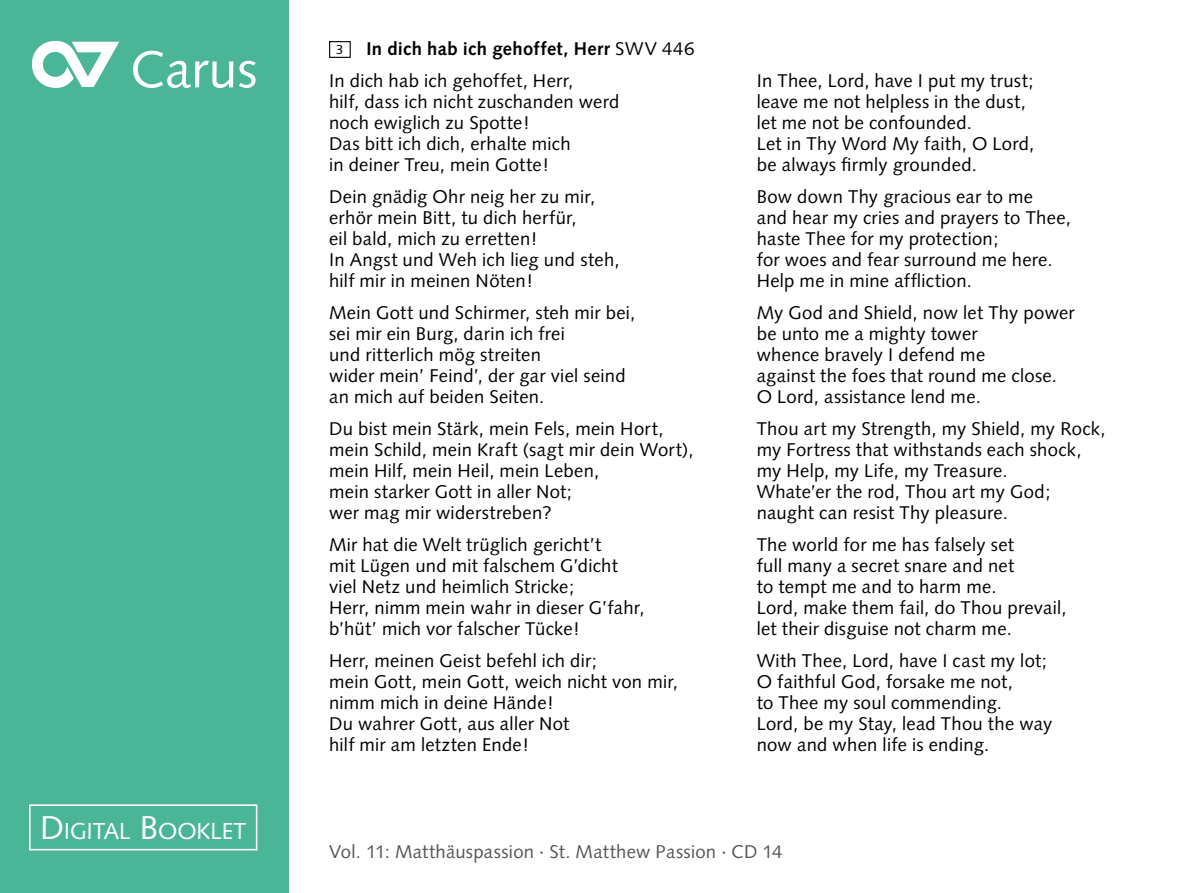
<style>
.page{position:relative;width:1188px;height:893px;background:#fff}
.page>*{position:absolute;margin:0;border:0;box-sizing:border-box;transform-origin:0 0}
.t1{font:51.9px "Syntax";color:#fff}
.t2{font:23.1px "Syntax LTCE";letter-spacing:-.01em;color:#fff}
.t3{font:18.45px/21.1px "Syntax";letter-spacing:.015em;color:#000}
.t4{font:18.45px "Syntax LTCE";letter-spacing:.015em;color:#565655}
.t5{font:700 18.45px "Syntax LTCE";letter-spacing:.02em;color:#000}
.t6{font:13.2px "Syntax";color:#000}
.s1{font-family:"Carus Logo"}
.s2{font-weight:400}
.s3{font-size:33px}
</style>
<div class="page">
<div style="left:0;top:0;width:288px;height:893px;background:#4ab597"></div>
<svg style="left:29px;top:804px;width:228px;height:46px"></svg>
<svg style="left:329px;top:41px;width:22px;height:17px"></svg>
<h1 class="t1" style="left:29px;top:39px;width:230px"><span class="s1">C</span>Carus</h1>
<p class="t5" style="left:366px;top:38px;width:329px">In dich hab ich gehoffet, Herr <span class="s2">SWV 446</span></p>
<p class="t6" style="left:336px;top:42px;width:9px">3</p>
<p class="t3" style="left:329px;top:70px;width:292px">In dich hab ich gehoffet, Herr,<br>hilf, dass ich nicht zuschanden werd noch ewiglich zu Spotte!<br>Das bitt ich dich, erhalte mich<br>in deiner Treu, mein Gotte!</p>
<p class="t3" style="left:329px;top:186px;width:292px">Dein gnädig Ohr neig her zu mir, erhör mein Bitt, tu dich herfür,<br>eil bald, mich zu erretten!<br>In Angst und Weh ich lieg und steh, hilf mir in meinen Nöten!</p>
<p class="t3" style="left:329px;top:302px;width:308px">Mein Gott und Schirmer, steh mir bei, sei mir ein Burg, darin ich frei<br>und ritterlich mög streiten<br>wider mein’ Feind’, der gar viel seind an mich auf beiden Seiten.</p>
<p class="t3" style="left:329px;top:418px;width:366px">Du bist mein Stärk, mein Fels, mein Hort, mein Schild, mein Kraft (sagt mir dein Wort), mein Hilf, mein Heil, mein Leben,<br>mein starker Gott in aller Not;<br>wer mag mir widerstreben?</p>
<p class="t3" style="left:329px;top:534px;width:317px">Mir hat die Welt trüglich gericht’t<br>mit Lügen und mit falschem G’dicht viel Netz und heimlich Stricke;<br>Herr, nimm mein wahr in dieser G’fahr, b’hüt’ mich vor falscher Tücke!</p>
<p class="t3" style="left:329px;top:649px;width:350px">Herr, meinen Geist befehl ich dir;<br>mein Gott, mein Gott, weich nicht von mir, nimm mich in deine Hände!<br>Du wahrer Gott, aus aller Not<br>hilf mir am letzten Ende!</p>
<p class="t2" style="left:40px;top:817px;width:208px"><span class="s3">D</span>IGITAL <span class="s3">B</span>OOKLET</p>
<p class="t3" style="left:757px;top:70px;width:279px">In Thee, Lord, have I put my trust; leave me not helpless in the dust, let me not be confounded.<br>Let in Thy Word My faith, O Lord, be always firmly grounded.</p>
<p class="t3" style="left:757px;top:186px;width:316px">Bow down Thy gracious ear to me<br>and hear my cries and prayers to Thee, haste Thee for my protection;<br>for woes and fear surround me here.<br>Help me in mine affliction.</p>
<p class="t3" style="left:757px;top:301px;width:319px">My God and Shield, now let Thy power be unto me a mighty tower<br>whence bravely I defend me<br>against the foes that round me close.<br>O Lord, assistance lend me.</p>
<p class="t3" style="left:757px;top:417px;width:350px">Thou art my Strength, my Shield, my Rock, my Fortress that withstands each shock, my Help, my Life, my Treasure.<br>Whate’er the rod, Thou art my God; naught can resist Thy pleasure.</p>
<p class="t3" style="left:757px;top:533px;width:311px">The world for me has falsely set<br>full many a secret snare and net<br>to tempt me and to harm me.<br>Lord, make them fail, do Thou prevail, let their disguise not charm me.</p>
<p class="t3" style="left:757px;top:649px;width:297px">With Thee, Lord, have I cast my lot;<br>O faithful God, forsake me not,<br>to Thee my soul commending.<br>Lord, be my Stay, lead Thou the way now and when life is ending.</p>
<p class="t4" style="left:329px;top:840px;width:455px">Vol. 11: Matthäuspassion · St. Matthew Passion · CD 14</p>
</div>
